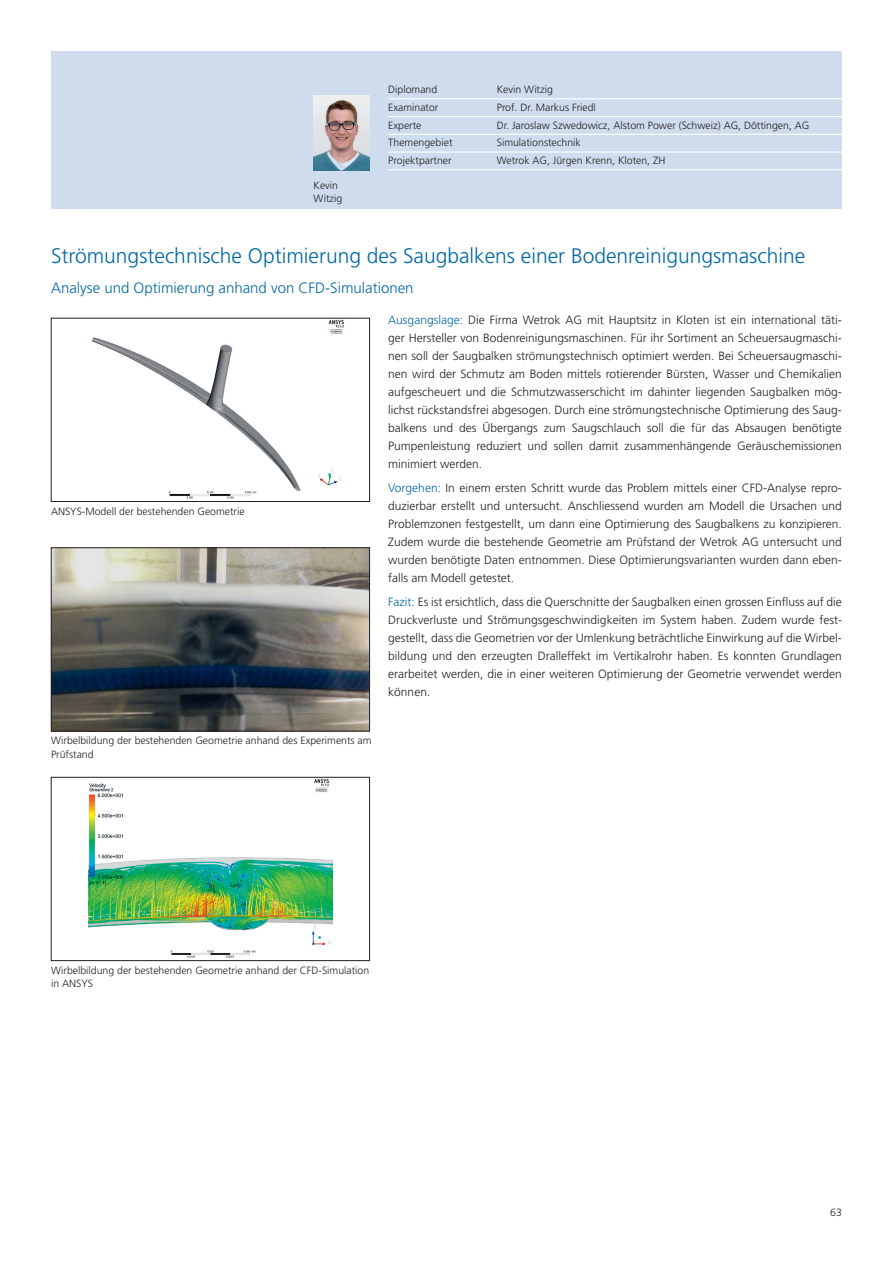
<style>
.page{position:relative;width:893px;height:1263px;background:#fff}
.page>*{position:absolute;margin:0;border:0;box-sizing:border-box;transform-origin:0 0}
.t1{font:300 21px "Frutiger LT Pro";color:#0068a5}
.t2{font:300 15px "Frutiger LT Pro";color:#0068a5}
.t3{font:300 12px/18px "Frutiger LT Pro";color:#231f20;text-align:justify}
.t4{font:300 10.5px/13.5px "Frutiger LT Pro";color:#231f20}
.s1{color:#0068a5}
</style>
<div class="page">
<div style="left:51px;top:51px;width:791px;height:157px;background:#cedced"></div>
<img style="left:91px;top:320px;width:253px;height:179px">
<div style="left:51px;top:318px;width:319px;height:184px;border:1px solid #231f20"></div>
<img style="left:53px;top:549px;width:315px;height:180px">
<div style="left:51px;top:547px;width:319px;height:184px;border:1px solid #231f20"></div>
<img style="left:88px;top:779px;width:245px;height:179px">
<div style="left:51px;top:777px;width:319px;height:184px;border:1px solid #231f20"></div>
<hr style="left:388px;top:98px;width:454px;height:1px;background:#fff">
<hr style="left:388px;top:116px;width:454px;height:1px;background:#fff">
<hr style="left:388px;top:134px;width:454px;height:1px;background:#fff">
<hr style="left:388px;top:151px;width:454px;height:2px;background:#fff">
<hr style="left:388px;top:169px;width:454px;height:1px;background:#fff">
<img style="left:314px;top:95px;width:56px;height:75px">
<p class="t4" style="left:314px;top:178px;width:30px">Kevin<br>Witzig</p>
<p class="t4" style="left:388px;top:83px;width:51px">Diplomand</p>
<p class="t4" style="left:497px;top:83px;width:58px">Kevin Witzig</p>
<p class="t4" style="left:388px;top:101px;width:52px">Examinator</p>
<p class="t4" style="left:497px;top:101px;width:101px">Prof. Dr. Markus Friedl</p>
<p class="t4" style="left:388px;top:118px;width:35px">Experte</p>
<p class="t4" style="left:497px;top:118px;width:314px">Dr. Jaroslaw Szwedowicz, Alstom Power (Schweiz) AG, Döttingen, AG</p>
<p class="t4" style="left:388px;top:136px;width:66px">Themengebiet</p>
<p class="t4" style="left:497px;top:136px;width:85px">Simulationstechnik</p>
<p class="t4" style="left:388px;top:154px;width:65px">Projektpartner</p>
<p class="t4" style="left:497px;top:154px;width:170px">Wetrok AG, Jürgen Krenn, Kloten, ZH</p>
<h1 class="t1" style="left:51px;top:243px;width:756px">Strömungstechnische Optimierung des Saugbalkens einer Bodenreinigungsmaschine</h1>
<p class="t2" style="left:51px;top:279px;width:364px">Analyse und Optimierung anhand von CFD-Simulationen</p>
<p class="t4" style="left:51px;top:504px;width:195px">ANSYS-Modell der bestehenden Geometrie</p>
<p class="t4" style="left:51px;top:734px;width:322px">Wirbelbildung der bestehenden Geometrie anhand des Experiments am<br>Prüfstand</p>
<p class="t3" style="left:388px;top:311px;width:455px"><span class="s1">Ausgangslage:</span> Die Firma Wetrok AG mit Hauptsitz in Kloten ist ein international täti&shy;ger Hersteller von Bodenreinigungsmaschinen. Für ihr Sortiment an Scheuersaugmaschi&shy;nen soll der Saugbalken strömungstechnisch optimiert werden. Bei Scheuersaugmaschi&shy;nen wird der Schmutz am Boden mittels rotierender Bürsten, Wasser und Chemikalien aufgescheuert und die Schmutzwasserschicht im dahinter liegenden Saugbalken mög&shy;lichst rückstandsfrei abgesogen. Durch eine strömungstechnische Optimierung des Saug&shy;balkens und des Übergangs zum Saugschlauch soll die für das Absaugen benötigte Pumpenleistung reduziert und sollen damit zusammenhängende Geräuschemissionen minimiert werden.</p>
<p class="t3" style="left:388px;top:479px;width:455px"><span class="s1">Vorgehen:</span> In einem ersten Schritt wurde das Problem mittels einer CFD-Analyse repro&shy;duzierbar erstellt und untersucht. Anschliessend wurden am Modell die Ursachen und Problemzonen festgestellt, um dann eine Optimierung des Saugbalkens zu konzipieren.<br>Zudem wurde die bestehende Geometrie am Prüfstand der Wetrok AG untersucht und wurden benötigte Daten entnommen. Diese Optimierungsvarianten wurden dann eben&shy;falls am Modell getestet.</p>
<p class="t3" style="left:388px;top:593px;width:455px"><span class="s1">Fazit:</span> Es ist ersichtlich, dass die Querschnitte der Saugbalken einen grossen Einfluss auf die Druckverluste und Strömungsgeschwindigkeiten im System haben. Zudem wurde fest&shy;gestellt, dass die Geometrien vor der Umlenkung beträchtliche Einwirkung auf die Wirbel&shy;bildung und den erzeugten Dralleffekt im Vertikalrohr haben. Es konnten Grundlagen erarbeitet werden, die in einer weiteren Optimierung der Geometrie verwendet werden können.</p>
<p class="t4" style="left:51px;top:963px;width:320px">Wirbelbildung der bestehenden Geometrie anhand der CFD-Simulation in ANSYS</p>
<p class="t4" style="left:830px;top:1206px;width:13px">63</p>
</div>
